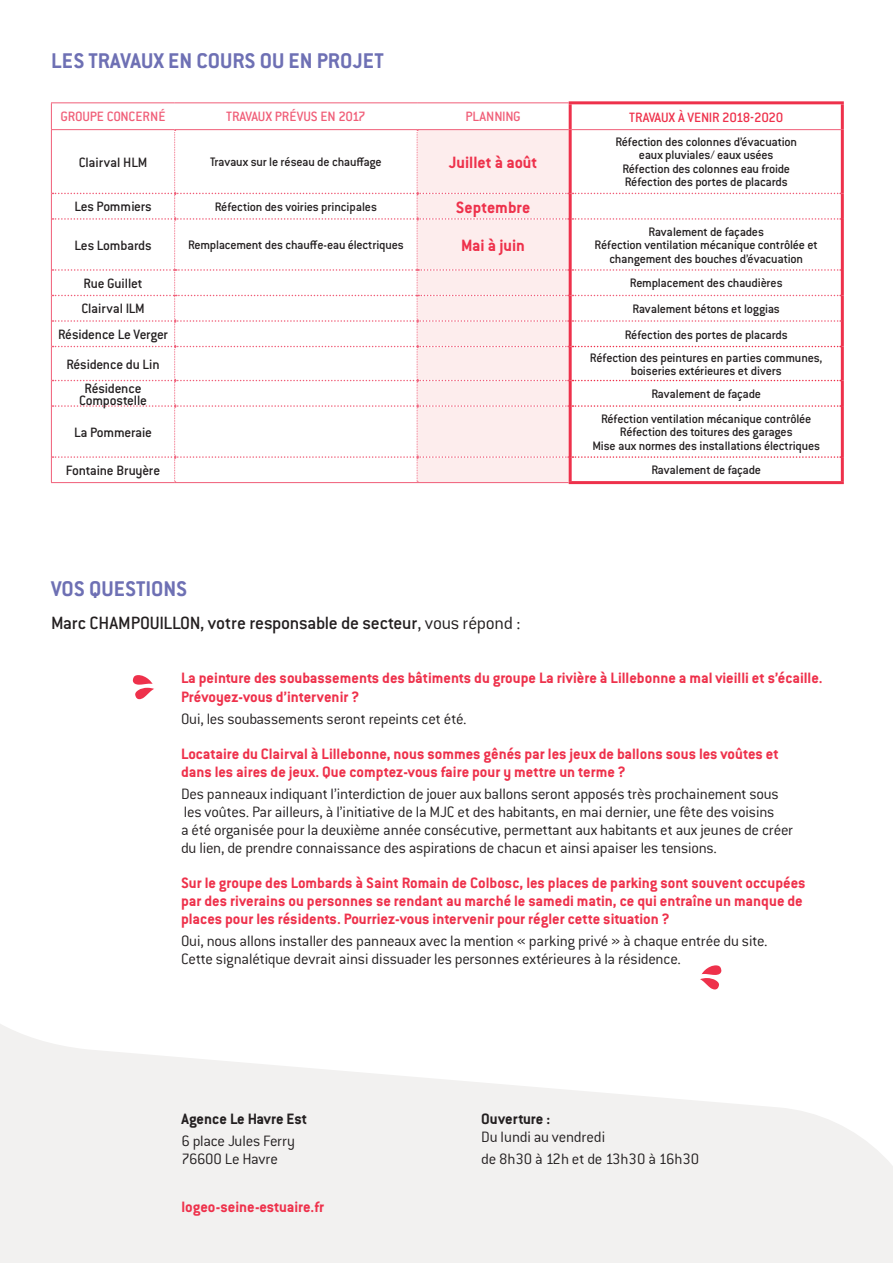
<style>
.page{position:relative;width:893px;height:1263px;background:#fff}
.page>*{position:absolute;margin:0;border:0;box-sizing:border-box;transform-origin:0 0}
.t1{font:700 23.4px "Conduit ITC Pro";color:#6e70b4}
.t2{font:500 19.5px "Conduit ITC Pro";letter-spacing:-.015em;color:#231f20}
.t3{font:700 18px "Conduit ITC Pro";color:#ee314b}
.t4{font:300 16.5px/18px "Conduit ITC Pro";letter-spacing:-.015em;color:#231f20}
.t5{font:700 16.5px/18px "Conduit ITC Pro";color:#ee314b}
.t6{font:700 16.5px "Conduit ITC Pro";color:#231f20}
.t7{font:500 14.85px/12px "Conduit ITC Pro";letter-spacing:-.015em;color:#231f20;text-align:center}
.t8{font:500 14.85px "Conduit ITC Pro";letter-spacing:-.01em;color:#f05e78}
.t9{font:500 14.85px "Conduit ITC Pro";letter-spacing:-.03em;color:#ee314b}
.t10{font:500 13.5px/13.5px "Conduit ITC Pro";letter-spacing:-.015em;color:#231f20;text-align:center}
.s1{font-weight:300}
</style>
<div class="page">
<svg style="left:0;top:969px;width:893px;height:294px;fill:#f2f1f0"></svg>
<svg style="left:133px;top:675px;width:21px;height:24px"></svg>
<svg style="left:700px;top:965px;width:21px;height:24px"></svg>
<hr style="left:569px;top:101px;width:275px;height:3px;background:#ee314b">
<hr style="left:841px;top:104px;width:3px;height:26px;background:#ee314b">
<hr style="left:841px;top:130px;width:3px;height:63px;background:#ee314b">
<hr style="left:841px;top:193px;width:3px;height:26px;background:#ee314b">
<hr style="left:841px;top:219px;width:3px;height:51px;background:#ee314b">
<hr style="left:841px;top:270px;width:3px;height:25px;background:#ee314b">
<hr style="left:841px;top:295px;width:3px;height:26px;background:#ee314b">
<hr style="left:841px;top:321px;width:3px;height:25px;background:#ee314b">
<hr style="left:841px;top:346px;width:3px;height:34px;background:#ee314b">
<hr style="left:841px;top:380px;width:3px;height:26px;background:#ee314b">
<hr style="left:841px;top:406px;width:3px;height:51px;background:#ee314b">
<hr style="left:841px;top:457px;width:3px;height:24px;background:#ee314b">
<hr style="left:51px;top:102px;width:124px;height:1px;background:#f05e78">
<hr style="left:175px;top:102px;width:242px;height:1px;background:#f05e78">
<hr style="left:417px;top:102px;width:152px;height:1px;background:#f05e78">
<hr style="left:569px;top:481px;width:275px;height:3px;background:#ee314b">
<hr style="left:51px;top:482px;width:124px;height:1px;background:#f05e78">
<hr style="left:175px;top:482px;width:242px;height:1px;background:#f05e78">
<hr style="left:417px;top:482px;width:152px;height:1px;background:#f05e78">
<svg style="left:51px;top:103px;width:791px;height:379px"></svg>
<hr style="left:569px;top:130px;width:3px;height:63px;background:#ee314b">
<hr style="left:569px;top:193px;width:3px;height:26px;background:#ee314b">
<hr style="left:569px;top:219px;width:3px;height:51px;background:#ee314b">
<hr style="left:569px;top:270px;width:3px;height:25px;background:#ee314b">
<hr style="left:569px;top:295px;width:3px;height:26px;background:#ee314b">
<hr style="left:569px;top:321px;width:3px;height:25px;background:#ee314b">
<hr style="left:569px;top:346px;width:3px;height:34px;background:#ee314b">
<hr style="left:569px;top:380px;width:3px;height:26px;background:#ee314b">
<hr style="left:569px;top:406px;width:3px;height:51px;background:#ee314b">
<hr style="left:569px;top:457px;width:3px;height:24px;background:#ee314b">
<p class="t1" style="left:51px;top:47px;width:334px">LES TRAVAUX EN COURS OU EN PROJET</p>
<p class="t8" style="left:61px;top:108px;width:106px">GROUPE CONCERNÉ</p>
<p class="t8" style="left:226px;top:108px;width:141px">TRAVAUX PRÉVUS EN 2017</p>
<p class="t8" style="left:465px;top:108px;width:57px">PLANNING</p>
<p class="t9" style="left:629px;top:109px;width:155px">TRAVAUX À VENIR 2018-2020</p>
<p class="t7" style="left:79px;top:156px;width:70px">Clairval HLM</p>
<p class="t10" style="left:210px;top:155px;width:173px">Travaux sur le réseau de chauffage</p>
<p class="t3" style="left:449px;top:152px;width:90px">Juillet à août</p>
<p class="t10" style="left:615px;top:135px;width:183px">Réfection des colonnes d’évacuation eaux pluviales/ eaux usées</p>
<p class="t10" style="left:622px;top:162px;width:169px">Réfection des colonnes eau froide</p>
<p class="t10" style="left:625px;top:175px;width:164px">Réfection des portes de placards</p>
<p class="t7" style="left:74px;top:201px;width:79px">Les Pommiers</p>
<p class="t10" style="left:215px;top:200px;width:164px">Réfection des voiries principales</p>
<p class="t3" style="left:456px;top:196px;width:76px">Septembre</p>
<p class="t7" style="left:75px;top:239px;width:79px">Les Lombards</p>
<p class="t10" style="left:188px;top:238px;width:217px">Remplacement des chauffe-eau électriques</p>
<p class="t3" style="left:461px;top:235px;width:65px">Mai à juin</p>
<p class="t10" style="left:648px;top:225px;width:117px">Ravalement de façades</p>
<p class="t10" style="left:595px;top:238px;width:225px">Réfection ventilation mécanique contrôlée et changement des bouches d’évacuation</p>
<p class="t7" style="left:83px;top:277px;width:61px">Rue Guillet</p>
<p class="t10" style="left:630px;top:276px;width:154px">Remplacement des chaudières</p>
<p class="t7" style="left:81px;top:303px;width:65px">Clairval ILM</p>
<p class="t10" style="left:633px;top:302px;width:149px">Ravalement bétons et loggias</p>
<p class="t7" style="left:58px;top:328px;width:111px">Résidence Le Verger</p>
<p class="t10" style="left:625px;top:328px;width:164px">Réfection des portes de placards</p>
<p class="t7" style="left:66px;top:358px;width:95px">Résidence du Lin</p>
<p class="t10" style="left:590px;top:351px;width:234px">Réfection des peintures en parties communes, boiseries extérieures et divers</p>
<p class="t7" style="left:79px;top:382px;width:69px">Résidence<br>Compostelle</p>
<p class="t10" style="left:651px;top:387px;width:111px">Ravalement de façade</p>
<p class="t7" style="left:74px;top:426px;width:79px">La Pommeraie</p>
<p class="t10" style="left:601px;top:412px;width:212px">Réfection ventilation mécanique contrôlée</p>
<p class="t10" style="left:620px;top:425px;width:174px">Réfection des toitures des garages</p>
<p class="t10" style="left:592px;top:439px;width:229px">Mise aux normes des installations électriques</p>
<p class="t7" style="left:66px;top:465px;width:96px">Fontaine Bruyère</p>
<p class="t10" style="left:651px;top:463px;width:111px">Ravalement de façade</p>
<p class="t1" style="left:51px;top:575px;width:138px">VOS QUESTIONS</p>
<p class="t2" style="left:51px;top:612px;width:471px">Marc CHAMPOUILLON, votre responsable de secteur<span class="s1">, vous répond :</span></p>
<p class="t5" style="left:181px;top:669px;width:643px">La peinture des soubassements des bâtiments du groupe La rivière à Lillebonne a mal vieilli et s’écaille.<br>Prévoyez-vous d’intervenir ?</p>
<p class="t4" style="left:181px;top:710px;width:287px">Oui, les soubassements seront repeints cet été.</p>
<p class="t5" style="left:181px;top:744px;width:599px">Locataire du Clairval à Lillebonne, nous sommes gênés par les jeux de ballons sous les voûtes et dans les aires de jeux. Que comptez-vous faire pour y mettre un terme ?</p>
<p class="t4" style="left:181px;top:785px;width:614px">Des panneaux indiquant l’interdiction de jouer aux ballons seront apposés très prochainement sous les voûtes. Par ailleurs, à l’initiative de la MJC et des habitants, en mai dernier, une fête des voisins<br>a été organisée pour la deuxième année consécutive, permettant aux habitants et aux jeunes de créer du lien, de prendre connaissance des aspirations de chacun et ainsi apaiser les tensions.</p>
<p class="t5" style="left:181px;top:874px;width:626px">Sur le groupe des Lombards à Saint Romain de Colbosc, les places de parking sont souvent occupées par des riverains ou personnes se rendant au marché le samedi matin, ce qui entraîne un manque de places pour les résidents. Pourriez-vous intervenir pour régler cette situation ?</p>
<p class="t4" style="left:181px;top:932px;width:588px">Oui, nous allons installer des panneaux avec la mention « parking privé » à chaque entrée du site.<br>Cette signalétique devrait ainsi dissuader les personnes extérieures à la résidence.</p>
<p class="t6" style="left:181px;top:1109px;width:127px">Agence Le Havre Est</p>
<p class="t4" style="left:181px;top:1132px;width:115px">6 place Jules Ferry</p>
<p class="t4" style="left:181px;top:1150px;width:98px">76600 Le Havre</p>
<p class="t5" style="left:181px;top:1197px;width:144px">logeo-seine-estuaire.fr</p>
<p class="t6" style="left:481px;top:1109px;width:71px">Ouverture :</p>
<p class="t4" style="left:481px;top:1128px;width:125px">Du lundi au vendredi</p>
<p class="t4" style="left:481px;top:1150px;width:220px">de 8h30 à 12h et de 13h30 à 16h30</p>
</div>
